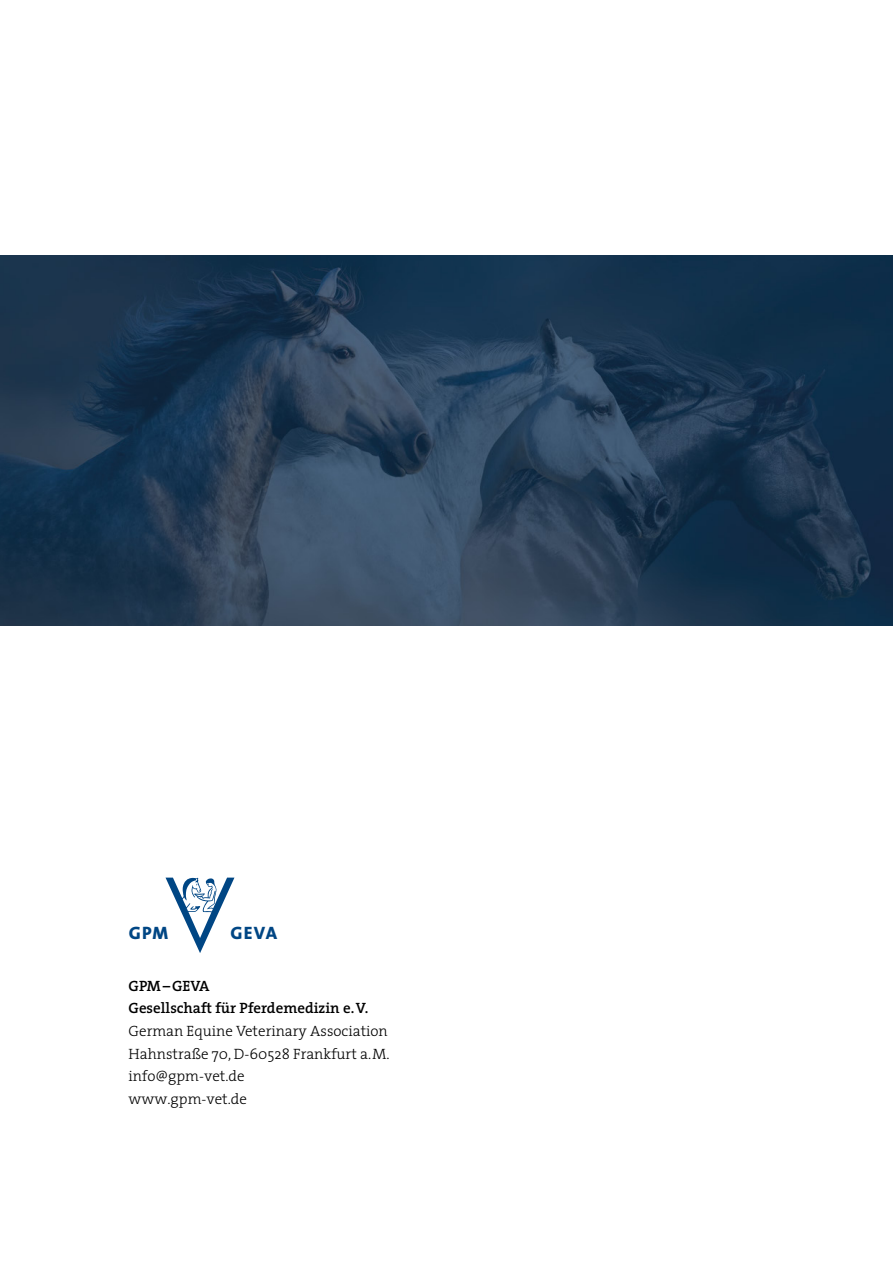
<style>
.page{position:relative;width:893px;height:1263px;background:#fff}
.page>*{position:absolute;margin:0;border:0;box-sizing:border-box;transform-origin:0 0}
.t1{font:800 18px "The Sans";letter-spacing:.07em;color:#004684}
.t2{font:300 15px/22.5px "The Serif";color:#000}
.t3{font:600 15px/22.5px "The Serif";color:#000}
</style>
<div class="page">
<img style="left:0;top:255px;width:893px;height:370px">
<svg style="left:166px;top:877px;width:68px;height:76px"></svg>
<p class="t1" style="left:129px;top:917px;width:41px">GPM</p>
<p class="t1" style="left:230px;top:917px;width:48px">GEVA</p>
<p class="t3" style="left:129px;top:974px;width:241px">GPM – GEVA<br>Gesellschaft für Pferdemedizin e. V.</p>
<p class="t2" style="left:129px;top:1019px;width:262px">German Equine Veterinary Association<br>Hahnstraße 70, D-60528 Frankfurt a. M. info@gpm-vet.de<br>www.gpm-vet.de</p>
</div>
